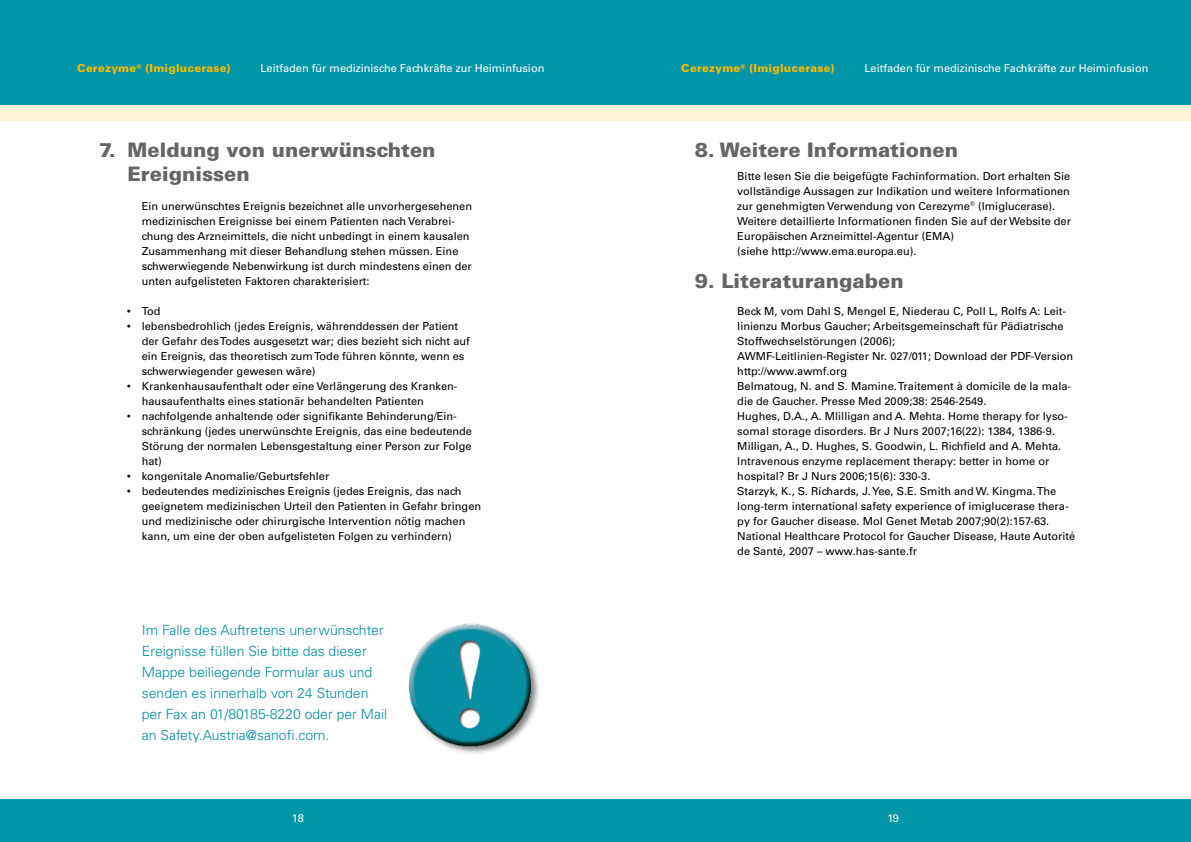
<style>
.page{position:relative;width:1191px;height:842px;background:#fff}
.page>*{position:absolute;margin:0;border:0;box-sizing:border-box;transform-origin:0 0}
.t1{font:900 20px/24px "Univers";color:#646567}
.t2{font:300 14px/21px "Univers";color:#008b9f}
.t3{font:11px/15px "Univers";color:#000}
.t4{font:11px "Univers";color:#fff}
.t5{font:900 11px "Univers";letter-spacing:.02em;color:#fabb00}
.s1{font-size:8px}
</style>
<div class="page">
<div style="left:595px;top:105px;width:596px;height:15px;background:#fff1d6"></div>
<div style="left:595px;top:0;width:596px;height:105px;background:#0095a7"></div>
<div style="left:595px;top:799px;width:596px;height:43px;background:#0095a7"></div>
<div style="left:0;top:105px;width:595px;height:15px;background:#fff1d6"></div>
<div style="left:0;top:0;width:595px;height:105px;background:#0095a7"></div>
<div style="left:0;top:799px;width:595px;height:43px;background:#0095a7"></div>
<img style="left:408px;top:623px;width:131px;height:131px">
<p class="t5" style="left:77px;top:61px;width:155px">Cerezyme<sup>®</sup> (Imiglucerase)</p>
<p class="t4" style="left:261px;top:62px;width:285px">Leitfaden für medizinische Fachkräfte zur Heiminfusion</p>
<h1 class="t1" style="left:128px;top:138px;width:309px;text-indent:-28px">7. Meldung von unerwünschten<br>Ereignissen</h1>
<p class="t3" style="left:142px;top:199px;width:332px">Ein unerwünschtes Ereignis bezeichnet alle unvorhergesehenen medizinischen Ereignisse bei einem Patienten nach Verabrei&shy;chung des Arzneimittels, die nicht unbedingt in einem kausalen Zusammenhang mit dieser Behandlung stehen müssen. Eine schwerwiegende Nebenwirkung ist durch mindestens einen der unten aufgelisteten Faktoren charakterisiert:</p>
<p class="t3" style="left:128px;top:304px;width:35px"><span class="s1">•</span> Tod</p>
<p class="t3" style="left:142px;top:319px;width:329px;text-indent:-14px"><span class="s1">•</span> lebensbedrohlich (jedes Ereignis, währenddessen der Patient der Gefahr des Todes ausgesetzt war; dies bezieht sich nicht auf ein Ereignis, das theoretisch zum Tode führen könnte, wenn es schwerwiegender gewesen wäre)</p>
<p class="t3" style="left:142px;top:379px;width:317px;text-indent:-14px"><span class="s1">•</span> Krankenhausaufenthalt oder eine Verlängerung des Kranken&shy;hausaufenthalts eines stationär behandelten Patienten</p>
<p class="t3" style="left:142px;top:409px;width:332px;text-indent:-14px"><span class="s1">•</span> nachfolgende anhaltende oder signifikante Behinderung/Ein&shy;schränkung (jedes unerwünschte Ereignis, das eine bedeutende Störung der normalen Lebensgestaltung einer Person zur Folge hat)</p>
<p class="t3" style="left:128px;top:469px;width:203px"><span class="s1">•</span> kongenitale Anomalie/Geburtsfehler</p>
<p class="t3" style="left:142px;top:484px;width:341px;text-indent:-14px"><span class="s1">•</span> bedeutendes medizinisches Ereignis (jedes Ereignis, das nach geeignetem medizinischen Urteil den Patienten in Gefahr bringen und medizinische oder chirurgische Intervention nötig machen kann, um eine der oben aufgelisteten Folgen zu verhindern)</p>
<p class="t2" style="left:142px;top:620px;width:247px">Im Falle des Auftretens unerwünschter Ereignisse füllen Sie bitte das dieser Mappe beiliegende Formular aus und senden es innerhalb von 24 Stunden per Fax an 01/80185-8220 oder per Mail an Safety.Austria@sanofi.com.</p>
<p class="t4" style="left:292px;top:811px;width:14px">18</p>
<p class="t5" style="left:681px;top:61px;width:155px">Cerezyme<sup>®</sup> (Imiglucerase)</p>
<p class="t4" style="left:864px;top:62px;width:285px">Leitfaden für medizinische Fachkräfte zur Heiminfusion</p>
<h1 class="t1" style="left:694px;top:138px;width:265px">8. Weitere Informationen</h1>
<p class="t3" style="left:737px;top:169px;width:335px">Bitte lesen Sie die beigefügte Fachinformation. Dort erhalten Sie vollständige Aussagen zur Indikation und weitere Informationen zur genehmigten Verwendung von Cerezyme<sup>®</sup> (Imiglucerase).<br>Weitere detaillierte Informationen finden Sie auf der Website der Europäischen Arzneimittel-Agentur (EMA)<br>(siehe http://www.ema.europa.eu).</p>
<h1 class="t1" style="left:694px;top:269px;width:210px">9. Literaturangaben</h1>
<p class="t3" style="left:737px;top:304px;width:339px">Beck M, vom Dahl S, Mengel E, Niederau C, Poll L, Rolfs A: Leit&shy;linienzu Morbus Gaucher; Arbeitsgemeinschaft für Pädiatrische Stoffwechselstörungen (2006);<br>AWMF-Leitlinien-Register Nr. 027/011; Download der PDF-Version http://www.awmf.org<br>Belmatoug, N. and S. Mamine. Traitement à domicile de la mala&shy;die de Gaucher. Presse Med 2009;38: 2546-2549.<br>Hughes, D.A., A. Mlilligan and A. Mehta. Home therapy for lyso&shy;somal storage disorders. Br J Nurs 2007;16(22): 1384, 1386-9.<br>Milligan, A., D. Hughes, S. Goodwin, L. Richfield and A. Mehta.<br>Intravenous enzyme replacement therapy: better in home or hospital? Br J Nurs 2006;15(6): 330-3.<br>Starzyk, K., S. Richards, J. Yee, S.E. Smith and W. Kingma. The long-term international safety experience of imiglucerase thera&shy;py for Gaucher disease. Mol Genet Metab 2007;90(2):157-63.<br>National Healthcare Protocol for Gaucher Disease, Haute Autorité de Santé, 2007 – www.has-sante.fr</p>
<p class="t4" style="left:887px;top:811px;width:13px">19</p>
</div>
